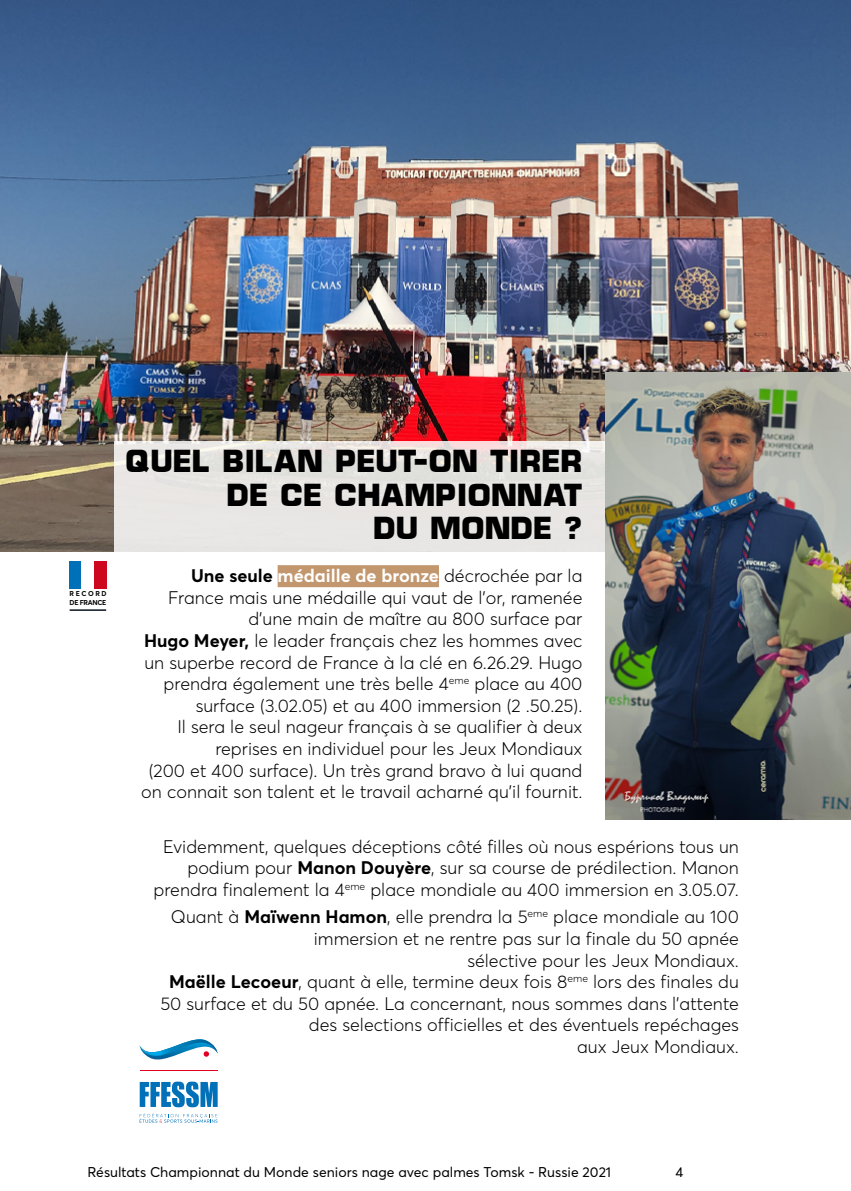
<style>
.page{position:relative;width:851px;height:1191px;background:#fff}
.page>*{position:absolute;margin:0;border:0;box-sizing:border-box;transform-origin:0 0}
.t1{font:700 28px/33.6px "Microgram";color:#000;text-align:right}
.t2{font:300 18px/21.6px "Averta";color:#000;text-align:right}
.t3{font:14px "Averta";color:#000}
.t4{font:700 7px/8.4px "Averta";letter-spacing:-.045em;color:#000}
.s1{font-weight:700}
.s2{font-weight:700;color:#fff}
</style>
<div class="page">
<img style="left:0;top:0;width:850px;height:551px">
<svg style="left:115px;top:441px;width:490px;height:147px;fill:#e8e6e4"></svg>
<hr style="left:140px;top:1070px;width:78px;height:1px;background:#df0023">
<svg style="left:139px;top:1039px;width:78px;height:21px"></svg>
<svg style="left:140px;top:1081px;width:77px;height:26px"></svg>
<svg style="left:140px;top:1113px;width:77px;height:9px"></svg>
<div style="left:277px;top:565px;width:162px;height:22px;background:#c2976e"></div>
<img style="left:605px;top:372px;width:245px;height:447px">
<div style="left:70px;top:561px;width:12px;height:27px;background:#0070b8"></div>
<div style="left:94px;top:561px;width:12px;height:27px;background:#cd071e"></div>
<hr style="left:70px;top:609px;width:36px;height:2px;background:#121e29">
<p class="t4" style="left:70px;top:589px;width:38px">RECORD<br>DE FRANCE</p>
<p class="t1" style="left:125px;top:443px;width:459px">QUEL BILAN PEUT-ON TIRER<br>DE CE CHAMPIONNAT<br>DU MONDE ?</p>
<p class="t2" style="left:141px;top:565px;width:442px"><span class="s1">Une seule</span> <span class="s2">médaille de bronze</span> décrochée par la France mais une médaille qui vaut de l’or, ramenée d’une main de maître au 800 surface par<br><span class="s1">Hugo Meyer,</span> le leader français chez les hommes avec un superbe record de France à la clé en 6.26.29. Hugo prendra également une très belle 4<sup>eme</sup> place au 400 surface (3.02.05) et au 400 immersion (2 .50.25).<br>Il sera le seul nageur français à se qualifier à deux reprises en individuel pour les Jeux Mondiaux<br>(200 et 400 surface). Un très grand bravo à lui quand on connait son talent et le travail acharné qu’il fournit.</p>
<p class="t2" style="left:153px;top:835px;width:586px">Evidemment, quelques déceptions côté filles où nous espérions tous un podium pour <span class="s1">Manon Douyère</span>, sur sa course de prédilection. Manon prendra finalement la 4<sup>eme</sup> place mondiale au 400 immersion en 3.05.07.</p>
<p class="t2" style="left:160px;top:906px;width:580px">Quant à <span class="s1">Maïwenn Hamon</span>, elle prendra la 5<sup>eme</sup> place mondiale au 100 immersion et ne rentre pas sur la finale du 50 apnée<br>sélective pour les Jeux Mondiaux.<br><span class="s1">Maëlle Lecoeur</span>, quant à elle, termine deux fois 8<sup>eme</sup> lors des finales du 50 surface et du 50 apnée. La concernant, nous sommes dans l’attente des selections officielles et des éventuels repéchages<br>aux Jeux Mondiaux.</p>
<p class="t3" style="left:87px;top:1163px;width:525px">Résultats Championnat du Monde seniors nage avec palmes Tomsk - Russie 2021</p>
<p class="t3" style="left:675px;top:1163px;width:9px">4</p>
</div>
